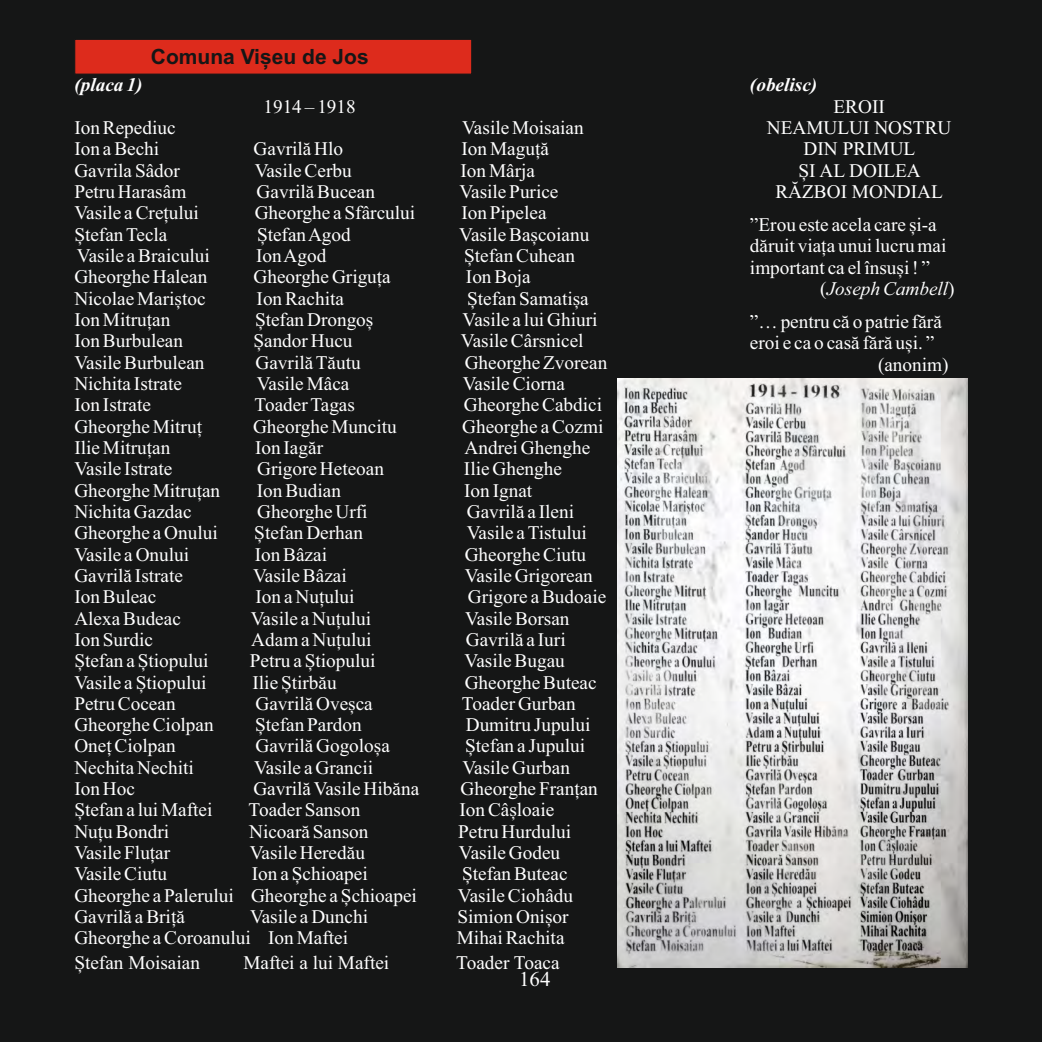
<style>
.page{position:relative;width:1042px;height:1042px;background:#151616}
.page>*{position:absolute;margin:0;border:0;box-sizing:border-box;transform-origin:0 0}
.t1{font:700 21px "Arial";color:#151616}
.t2{font:21px "Times New Roman";color:#fff}
.t3{font:19.25px/21.3px "Times New Roman";color:#fff;text-align:center}
.t4{font:italic 700 19.25px "Times New Roman";color:#fff}
.t5{font:italic 19.25px "Times New Roman";color:#fff}
.s1{font-style:normal}
</style>
<div class="page">
<img style="left:617px;top:379px;width:350px;height:588px">
<div style="left:74px;top:39px;width:398px;height:36px;background:#dd2b1c;border:1px solid #151616"></div>
<p class="t4" style="left:74px;top:78px;width:70px">(placa 1)</p>
<p class="t1" style="left:151px;top:48px;width:219px">Comuna Vișeu de Jos</p>
<p class="t3" style="left:263px;top:97px;width:94px">1914 – 1918</p>
<p class="t3" style="left:74px;top:119px;width:103px">Ion Repediuc</p>
<p class="t3" style="left:462px;top:119px;width:123px">Vasile Moisaian</p>
<p class="t3" style="left:74px;top:140px;width:86px">Ion a Bechi</p>
<p class="t3" style="left:254px;top:140px;width:91px">Gavrilă Hlo</p>
<p class="t3" style="left:461px;top:140px;width:89px">Ion Maguță</p>
<p class="t3" style="left:74px;top:161px;width:107px">Gavrila Sâdor</p>
<p class="t3" style="left:255px;top:161px;width:98px">Vasile Cerbu</p>
<p class="t3" style="left:460px;top:161px;width:76px">Ion Mârja</p>
<p class="t3" style="left:74px;top:183px;width:113px">Petru Harasâm</p>
<p class="t3" style="left:257px;top:183px;width:120px">Gavrilă Bucean</p>
<p class="t3" style="left:459px;top:183px;width:101px">Vasile Purice</p>
<p class="t3" style="left:74px;top:204px;width:126px">Vasile a Crețului</p>
<p class="t3" style="left:255px;top:204px;width:162px">Gheorghe a Sfârcului</p>
<p class="t3" style="left:461px;top:204px;width:87px">Ion Pipelea</p>
<p class="t3" style="left:74px;top:225px;width:95px">Ștefan Tecla</p>
<p class="t3" style="left:257px;top:225px;width:95px">Ștefan Agod</p>
<p class="t3" style="left:459px;top:225px;width:132px">Vasile Bașcoianu</p>
<p class="t3" style="left:77px;top:247px;width:135px">Vasile a Braicului</p>
<p class="t3" style="left:256px;top:247px;width:72px">Ion Agod</p>
<p class="t3" style="left:464px;top:247px;width:112px">Ștefan Cuhean</p>
<p class="t3" style="left:74px;top:268px;width:134px">Gheorghe Halean</p>
<p class="t3" style="left:254px;top:268px;width:139px">Gheorghe Griguța</p>
<p class="t3" style="left:466px;top:268px;width:66px">Ion Boja</p>
<p class="t3" style="left:74px;top:289px;width:133px">Nicolae Mariștoc</p>
<p class="t3" style="left:257px;top:289px;width:89px">Ion Rachita</p>
<p class="t3" style="left:467px;top:289px;width:123px">Ștefan Samatișa</p>
<p class="t3" style="left:74px;top:311px;width:97px">Ion Mitruțan</p>
<p class="t3" style="left:255px;top:311px;width:120px">Ștefan Drongoș</p>
<p class="t3" style="left:462px;top:311px;width:136px">Vasile a lui Ghiuri</p>
<p class="t3" style="left:74px;top:332px;width:110px">Ion Burbulean</p>
<p class="t3" style="left:253px;top:332px;width:101px">Șandor Hucu</p>
<p class="t3" style="left:461px;top:332px;width:124px">Vasile Cârsnicel</p>
<p class="t3" style="left:74px;top:353px;width:132px">Vasile Burbulean</p>
<p class="t3" style="left:255px;top:353px;width:107px">Gavrilă Tăutu</p>
<p class="t3" style="left:465px;top:353px;width:144px">Gheorghe Zvorean</p>
<p class="t3" style="left:74px;top:375px;width:109px">Nichita Istrate</p>
<p class="t3" style="left:257px;top:375px;width:94px">Vasile Mâca</p>
<p class="t3" style="left:463px;top:375px;width:104px">Vasile Ciorna</p>
<p class="t3" style="left:74px;top:396px;width:78px">Ion Istrate</p>
<p class="t3" style="left:255px;top:396px;width:102px">Toader Tagas</p>
<p class="t3" style="left:464px;top:396px;width:140px">Gheorghe Cabdici</p>
<p class="t3" style="left:74px;top:417px;width:129px">Gheorghe Mitruț</p>
<p class="t3" style="left:253px;top:417px;width:145px">Gheorghe Muncitu</p>
<p class="t3" style="left:462px;top:417px;width:143px">Gheorghe a Cozmi</p>
<p class="t3" style="left:74px;top:439px;width:97px">Ilie Mitruțan</p>
<p class="t3" style="left:255px;top:439px;width:70px">Ion Iagăr</p>
<p class="t3" style="left:464px;top:439px;width:127px">Andrei Ghenghe</p>
<p class="t3" style="left:74px;top:460px;width:100px">Vasile Istrate</p>
<p class="t3" style="left:257px;top:460px;width:128px">Grigore Heteoan</p>
<p class="t3" style="left:464px;top:460px;width:100px">Ilie Ghenghe</p>
<p class="t3" style="left:74px;top:481px;width:147px">Gheorghe Mitruțan</p>
<p class="t3" style="left:257px;top:481px;width:86px">Ion Budian</p>
<p class="t3" style="left:464px;top:481px;width:70px">Ion Ignat</p>
<p class="t3" style="left:74px;top:503px;width:119px">Nichita Gazdac</p>
<p class="t3" style="left:257px;top:503px;width:112px">Gheorghe Urfi</p>
<p class="t3" style="left:467px;top:503px;width:109px">Gavrilă a Ileni</p>
<p class="t3" style="left:74px;top:524px;width:145px">Gheorghe a Onului</p>
<p class="t3" style="left:254px;top:524px;width:110px">Ștefan Derhan</p>
<p class="t3" style="left:467px;top:524px;width:122px">Vasile a Tistului</p>
<p class="t3" style="left:74px;top:545px;width:116px">Vasile a Onului</p>
<p class="t3" style="left:255px;top:545px;width:74px">Ion Bâzai</p>
<p class="t3" style="left:465px;top:545px;width:123px">Gheorghe Ciutu</p>
<p class="t3" style="left:74px;top:566px;width:110px">Gavrilă Istrate</p>
<p class="t3" style="left:253px;top:566px;width:95px">Vasile Bâzai</p>
<p class="t3" style="left:465px;top:566px;width:129px">Vasile Grigorean</p>
<p class="t3" style="left:74px;top:588px;width:84px">Ion Buleac</p>
<p class="t3" style="left:255px;top:588px;width:100px">Ion a Nuțului</p>
<p class="t3" style="left:468px;top:588px;width:140px">Grigore a Budoaie</p>
<p class="t3" style="left:74px;top:609px;width:108px">Alexa Budeac</p>
<p class="t3" style="left:251px;top:609px;width:122px">Vasile a Nuțului</p>
<p class="t3" style="left:465px;top:609px;width:106px">Vasile Borsan</p>
<p class="t3" style="left:74px;top:630px;width:80px">Ion Surdic</p>
<p class="t3" style="left:251px;top:630px;width:122px">Adam a Nuțului</p>
<p class="t3" style="left:466px;top:630px;width:101px">Gavrilă a Iuri</p>
<p class="t3" style="left:74px;top:652px;width:136px">Ștefan a Știopului</p>
<p class="t3" style="left:250px;top:652px;width:127px">Petru a Știopului</p>
<p class="t3" style="left:465px;top:652px;width:102px">Vasile Bugau</p>
<p class="t3" style="left:74px;top:673px;width:133px">Vasile a Știopului</p>
<p class="t3" style="left:252px;top:673px;width:86px">Ilie Știrbău</p>
<p class="t3" style="left:465px;top:673px;width:133px">Gheorghe Buteac</p>
<p class="t3" style="left:74px;top:694px;width:103px">Petru Cocean</p>
<p class="t3" style="left:255px;top:694px;width:119px">Gavrilă Oveșca</p>
<p class="t3" style="left:462px;top:694px;width:115px">Toader Gurban</p>
<p class="t3" style="left:74px;top:716px;width:141px">Gheorghe Ciolpan</p>
<p class="t3" style="left:255px;top:716px;width:108px">Ștefan Pardon</p>
<p class="t3" style="left:466px;top:716px;width:126px">Dumitru Jupului</p>
<p class="t3" style="left:74px;top:737px;width:103px">Oneț Ciolpan</p>
<p class="t3" style="left:255px;top:737px;width:136px">Gavrilă Gogoloșa</p>
<p class="t3" style="left:465px;top:737px;width:122px">Ștefan a Jupului</p>
<p class="t3" style="left:74px;top:758px;width:121px">Nechita Nechiti</p>
<p class="t3" style="left:254px;top:758px;width:121px">Vasile a Grancii</p>
<p class="t3" style="left:462px;top:758px;width:109px">Vasile Gurban</p>
<p class="t3" style="left:74px;top:780px;width:62px">Ion Hoc</p>
<p class="t3" style="left:253px;top:780px;width:167px">Gavrilă Vasile Hibăna</p>
<p class="t3" style="left:460px;top:780px;width:139px">Gheorghe Franțan</p>
<p class="t3" style="left:74px;top:801px;width:140px">Ștefan a lui Maftei</p>
<p class="t3" style="left:249px;top:801px;width:113px">Toader Sanson</p>
<p class="t3" style="left:459px;top:801px;width:96px">Ion Câșloaie</p>
<p class="t3" style="left:74px;top:822px;width:96px">Nuțu Bondri</p>
<p class="t3" style="left:249px;top:822px;width:121px">Nicoară Sanson</p>
<p class="t3" style="left:458px;top:822px;width:115px">Petru Hurdului</p>
<p class="t3" style="left:74px;top:844px;width:97px">Vasile Fluțar</p>
<p class="t3" style="left:250px;top:844px;width:117px">Vasile Heredău</p>
<p class="t3" style="left:459px;top:844px;width:103px">Vasile Godeu</p>
<p class="t3" style="left:74px;top:865px;width:94px">Vasile Ciutu</p>
<p class="t3" style="left:252px;top:865px;width:117px">Ion a Șchioapei</p>
<p class="t3" style="left:462px;top:865px;width:107px">Ștefan Buteac</p>
<p class="t3" style="left:74px;top:886px;width:344px">Gheorghe a Palerului Gheorghe a Șchioapei</p>
<p class="t3" style="left:458px;top:886px;width:117px">Vasile Ciohâdu</p>
<p class="t3" style="left:74px;top:908px;width:112px">Gavrilă a Briță</p>
<p class="t3" style="left:250px;top:908px;width:120px">Vasile a Dunchi</p>
<p class="t3" style="left:457px;top:908px;width:112px">Simion Onișor</p>
<p class="t3" style="left:74px;top:929px;width:275px">Gheorghe a Coroanului Ion Maftei</p>
<p class="t3" style="left:457px;top:929px;width:109px">Mihai Rachita</p>
<p class="t3" style="left:74px;top:953px;width:127px">Ștefan Moisaian</p>
<p class="t3" style="left:243px;top:953px;width:147px">Maftei a lui Maftei</p>
<p class="t3" style="left:456px;top:953px;width:105px">Toader Toaca</p>
<p class="t2" style="left:519px;top:971px;width:33px">164</p>
<p class="t4" style="left:750px;top:78px;width:69px">(obelisc)</p>
<p class="t3" style="left:767px;top:97px;width:186px">EROII<br>NEAMULUI NOSTRU<br>DIN PRIMUL<br>ȘI AL DOILEA<br>RĂZBOI MONDIAL</p>
<p class="t3" style="left:750px;top:216px;width:188px">”Erou este acela care și-a</p>
<p class="t3" style="left:750px;top:237px;width:198px">dăruit viața unui lucru mai</p>
<p class="t3" style="left:750px;top:258px;width:182px">important ca el însuși ! ”</p>
<p class="t5" style="left:820px;top:282px;width:136px"><span class="s1">(</span>Joseph Cambell<span class="s1">)</span></p>
<p class="t3" style="left:750px;top:313px;width:193px">”… pentru că o patrie fără</p>
<p class="t3" style="left:750px;top:334px;width:186px">eroi e ca o casă fără uși. ”</p>
<p class="t3" style="left:878px;top:355px;width:72px">(anonim)</p>
</div>
